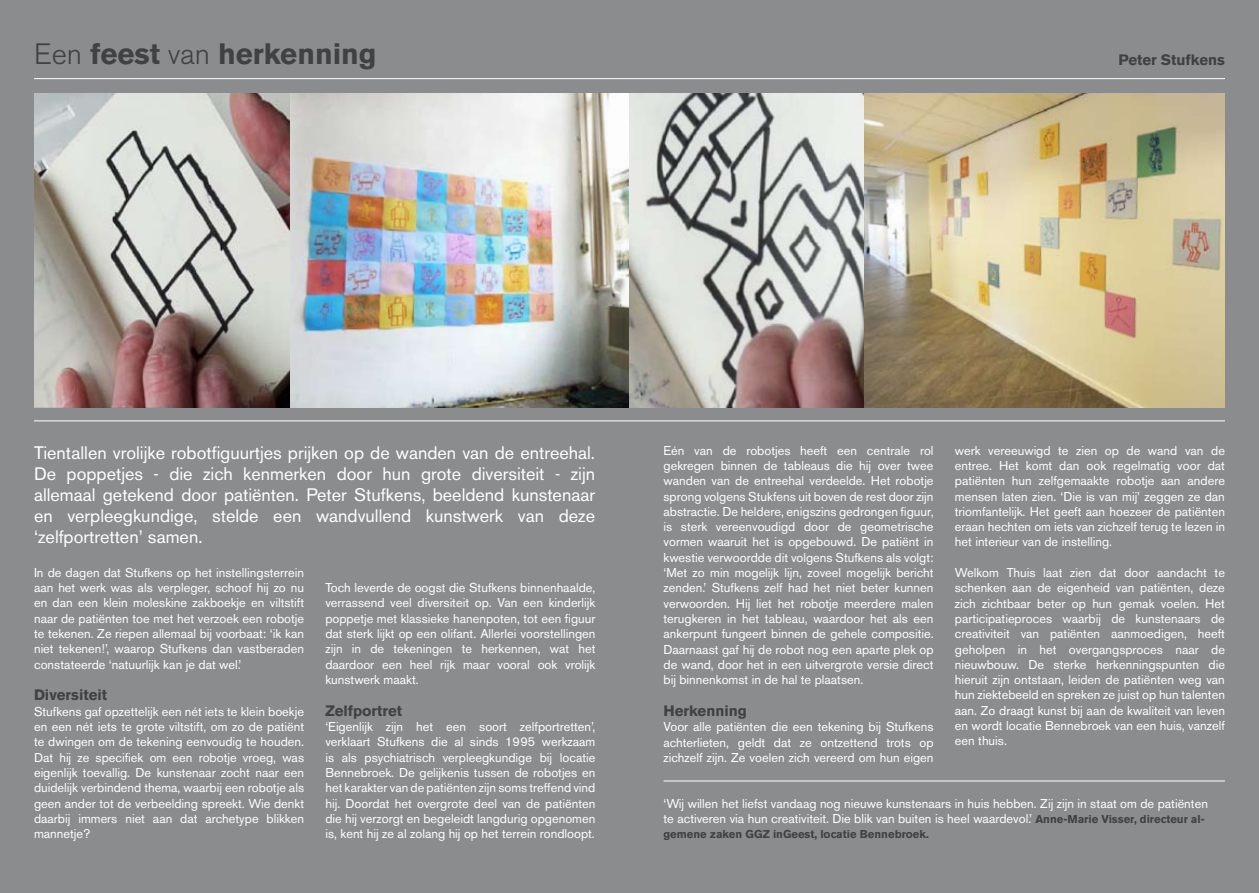
<style>
.page{position:relative;width:1259px;height:893px;background:#fff}
.page>*{position:absolute;margin:0;border:0;box-sizing:border-box;transform-origin:0 0}
.t1{font:700 29.25px "Akzidenz Grotesk BE";color:#414142}
.t2{font:18px/21px "Akzidenz Grotesk BE";color:#fff;text-align:justify}
.t3{font:700 15px "Akzidenz Grotesk BE";color:#414142}
.t4{font:12.75px/15.3px "Akzidenz Grotesk BE";color:#fff;text-align:justify}
.t5{font:700 11.25px "Akzidenz Grotesk BE";color:#414142}
.s1{font-weight:300}
.s2{font-weight:700;font-size:11.25px;color:#414142}
</style>
<div class="page">
<div style="left:0;top:0;width:1258px;height:893px;background:#8a8c8e"></div>
<hr style="left:34px;top:78px;width:1191px;height:1px;background:#fff">
<hr style="left:34px;top:421px;width:1191px;height:1px;background:#fff">
<img style="left:289px;top:93px;width:568px;height:314px">
<img style="left:857px;top:93px;width:368px;height:314px">
<img style="left:34px;top:93px;width:255px;height:314px">
<hr style="left:663px;top:781px;width:562px;height:1px;background:#fff">
<h1 class="t1" style="left:34px;top:37px;width:344px"><span class="s1">Een</span> feest <span class="s1">van</span> herkenning</h1>
<p class="t3" style="left:1118px;top:51px;width:108px">Peter Stufkens</p>
<p class="t2" style="left:34px;top:442px;width:562px">Tientallen vrolijke robotfiguurtjes prijken op de wanden van de entreehal.<br>De poppetjes - die zich kenmerken door hun grote diversiteit - zijn allemaal getekend door patiënten. Peter Stufkens, beeldend kunstenaar en verpleegkundige, stelde een wandvullend kunstwerk van deze ‘zelfportretten’ samen.</p>
<p class="t4" style="left:34px;top:565px;width:272px">In de dagen dat Stufkens op het instellingsterrein aan het werk was als verpleger, schoof hij zo nu en dan een klein moleskine zakboekje en viltstift naar de patiënten toe met het verzoek een robotje te tekenen. Ze riepen allemaal bij voorbaat: ‘ik kan niet tekenen!’, waarop Stufkens dan vastberaden constateerde ‘natuurlijk kan je dat wel.’</p>
<p class="t3" style="left:34px;top:687px;width:75px">Diversiteit</p>
<p class="t4" style="left:34px;top:704px;width:272px">Stufkens gaf opzettelijk een nét iets te klein boekje en een nét iets te grote viltstift, om zo de patiënt te dwingen om de tekening eenvoudig te houden.<br>Dat hij ze specifiek om een robotje vroeg, was eigenlijk toevallig. De kunstenaar zocht naar een duidelijk verbindend thema, waarbij een robotje als geen ander tot de verbeelding spreekt. Wie denkt daarbij immers niet aan dat archetype blikken mannetje?</p>
<p class="t4" style="left:325px;top:580px;width:272px">Toch leverde de oogst die Stufkens binnenhaalde, verrassend veel diversiteit op. Van een kinderlijk poppetje met klassieke hanenpoten, tot een figuur dat sterk lijkt op een olifant. Allerlei voorstellingen zijn in de tekeningen te herkennen, wat het daardoor een heel rijk maar vooral ook vrolijk kunstwerk maakt.</p>
<p class="t3" style="left:325px;top:702px;width:78px">Zelfportret</p>
<p class="t4" style="left:325px;top:719px;width:272px">‘Eigenlijk zijn het een soort zelfportretten’, verklaart Stufkens die al sinds 1995 werkzaam is als psychiatrisch verpleegkundige bij locatie Bennebroek. De gelijkenis tussen de robotjes en het karakter van de patiënten zijn soms treffend vind hij. Doordat het overgrote deel van de patiënten die hij verzorgt en begeleidt langdurig opgenomen is, kent hij ze al zolang hij op het terrein rondloopt.</p>
<p class="t4" style="left:663px;top:443px;width:272px">Eén van de robotjes heeft een centrale rol gekregen binnen de tableaus die hij over twee wanden van de entreehal verdeelde. Het robotje sprong volgens Stukfens uit boven de rest door zijn abstractie. De heldere, enigszins gedrongen figuur, is sterk vereenvoudigd door de geometrische vormen waaruit het is opgebouwd. De patiënt in kwestie verwoordde dit volgens Stufkens als volgt: ‘Met zo min mogelijk lijn, zoveel mogelijk bericht zenden.’ Stufkens zelf had het niet beter kunnen verwoorden. Hij liet het robotje meerdere malen terugkeren in het tableau, waardoor het als een ankerpunt fungeert binnen de gehele compositie.<br>Daarnaast gaf hij de robot nog een aparte plek op de wand, door het in een uitvergrote versie direct bij binnenkomst in de hal te plaatsen.</p>
<p class="t3" style="left:663px;top:702px;width:85px">Herkenning</p>
<p class="t4" style="left:663px;top:719px;width:271px">Voor alle patiënten die een tekening bij Stufkens achterlieten, geldt dat ze ontzettend trots op zichzelf zijn. Ze voelen zich vereerd om hun eigen</p>
<p class="t4" style="left:955px;top:443px;width:272px">werk vereeuwigd te zien op de wand van de entree. Het komt dan ook regelmatig voor dat patiënten hun zelfgemaakte robotje aan andere mensen laten zien. ‘Die is van mij’ zeggen ze dan triomfantelijk. Het geeft aan hoezeer de patiënten eraan hechten om iets van zichzelf terug te lezen in het interieur van de instelling.</p>
<p class="t4" style="left:955px;top:565px;width:272px">Welkom Thuis laat zien dat door aandacht te schenken aan de eigenheid van patiënten, deze zich zichtbaar beter op hun gemak voelen. Het participatieproces waarbij de kunstenaars de creativiteit van patiënten aanmoedigen, heeft geholpen in het overgangsproces naar de nieuwbouw. De sterke herkenningspunten die hieruit zijn ontstaan, leiden de patiënten weg van hun ziektebeeld en spreken ze juist op hun talenten aan. Zo draagt kunst bij aan de kwaliteit van leven en wordt locatie Bennebroek van een huis, vanzelf een thuis.</p>
<p class="t4" style="left:663px;top:795px;width:546px">‘Wij willen het liefst vandaag nog nieuwe kunstenaars in huis hebben. Zij zijn in staat om de patiënten te activeren via hun creativiteit. Die blik van buiten is heel waardevol.’ <span class="s2">Anne-Marie Visser, directeur al-</span></p>
<p class="t5" style="left:663px;top:828px;width:267px">gemene zaken GGZ inGeest, locatie Bennebroek.</p>
</div>
